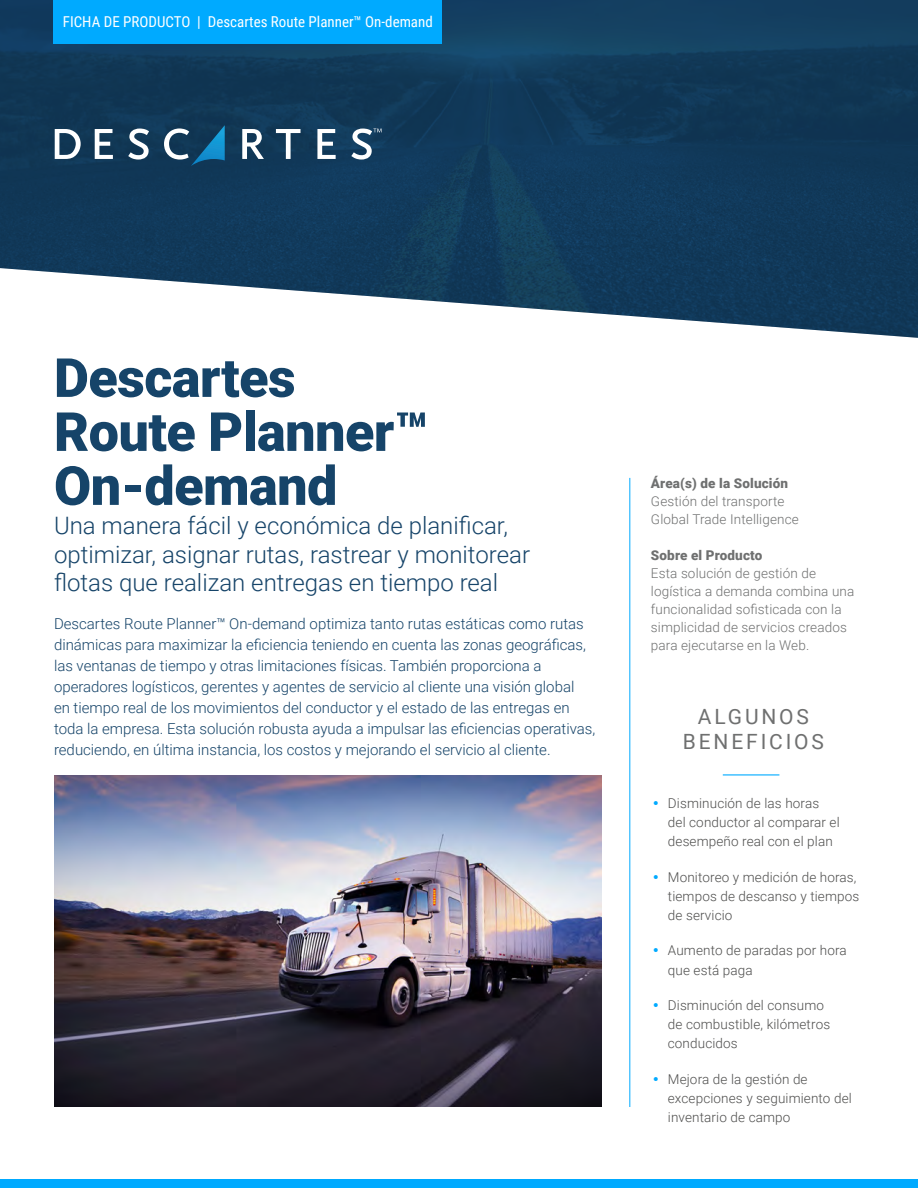
<style>
.page{position:relative;width:918px;height:1188px;background:#fff}
.page>*{position:absolute;margin:0;border:0;box-sizing:border-box;transform-origin:0 0}
.t1{font:900 54px/54px "Roboto";letter-spacing:-.01em;color:#164469}
.t2{font:300 24px/28.8px "Roboto";color:#164469}
.t3{font:21px/25.2px "Roboto";letter-spacing:.135em;color:#6f7070;text-align:center}
.t4{font:300 15px/21px "Roboto";color:#164469}
.t5{font:15px "Roboto Condensed";color:#fff}
.t6{font:300 13.5px/19.2px "Roboto";letter-spacing:.01em;color:#4e4e4d}
.t7{font:300 13.5px/18px "Roboto";letter-spacing:.01em;color:#6f7070}
.t8{font:900 13.5px "Roboto";letter-spacing:.01em;color:#6f7070}
</style>
<div class="page">
<img style="left:0;top:0;width:918px;height:338px">
<div style="left:53px;top:0;width:389px;height:43px;background:#0af"></div>
<div style="left:0;top:1179px;width:918px;height:9px;background:#0af"></div>
<hr style="left:630px;top:478px;width:1px;height:629px;background:#0af">
<img style="left:54px;top:775px;width:547px;height:332px">
<hr style="left:723px;top:774px;width:56px;height:1px;background:#0af">
<svg style="left:95px;top:129px;width:18px;height:30px"></svg>
<svg style="left:128px;top:129px;width:21px;height:31px"></svg>
<svg style="left:164px;top:125px;width:61px;height:41px;background:#2a5f80"></svg>
<svg style="left:55px;top:129px;width:26px;height:30px"></svg>
<svg style="left:242px;top:129px;width:22px;height:30px"></svg>
<svg style="left:276px;top:129px;width:25px;height:30px"></svg>
<svg style="left:317px;top:129px;width:19px;height:30px"></svg>
<svg style="left:351px;top:129px;width:31px;height:31px"></svg>
<p class="t5" style="left:63px;top:11px;width:372px">FICHA DE PRODUCTO | Descartes Route Planner™ On-demand</p>
<h1 class="t1" style="left:54px;top:349px;width:376px">Descartes<br>Route Planner™<br>On-demand</h1>
<h2 class="t2" style="left:54px;top:510px;width:478px">Una manera fácil y económica de planificar, optimizar, asignar rutas, rastrear y monitorear flotas que realizan entregas en tiempo real</h2>
<p class="t4" style="left:54px;top:612px;width:543px">Descartes Route Planner™ On-demand optimiza tanto rutas estáticas como rutas dinámicas para maximizar la eficiencia teniendo en cuenta las zonas geográficas, las ventanas de tiempo y otras limitaciones físicas. También proporciona a operadores logísticos, gerentes y agentes de servicio al cliente una visión global<br>en tiempo real de los movimientos del conductor y el estado de las entregas en toda la empresa. Esta solución robusta ayuda a impulsar las eficiencias operativas, reduciendo, en última instancia, los costos y mejorando el servicio al cliente.</p>
<p class="t8" style="left:651px;top:474px;width:139px">Área(s) de la Solución</p>
<p class="t7" style="left:651px;top:492px;width:149px">Gestión del transporte<br>Global Trade Intelligence</p>
<p class="t8" style="left:651px;top:546px;width:113px">Sobre el Producto</p>
<p class="t7" style="left:651px;top:564px;width:205px">Esta solución de gestión de logística a demanda combina una funcionalidad sofisticada con la simplicidad de servicios creados para ejecutarse en la Web.</p>
<h3 class="t3" style="left:683px;top:703px;width:143px">ALGUNOS<br>BENEFICIOS</h3>
<p class="t6" style="left:668px;top:793px;width:173px">Disminución de las horas del conductor al comparar el desempeño real con el plan</p>
<p class="t6" style="left:668px;top:867px;width:193px">Monitoreo y medición de horas, tiempos de descanso y tiempos de servicio</p>
<p class="t6" style="left:668px;top:940px;width:180px">Aumento de paradas por hora que está paga</p>
<p class="t6" style="left:668px;top:995px;width:164px">Disminución del consumo de combustible, kilómetros conducidos</p>
<p class="t6" style="left:668px;top:1069px;width:186px">Mejora de la gestión de excepciones y seguimiento del inventario de campo</p>
</div>
